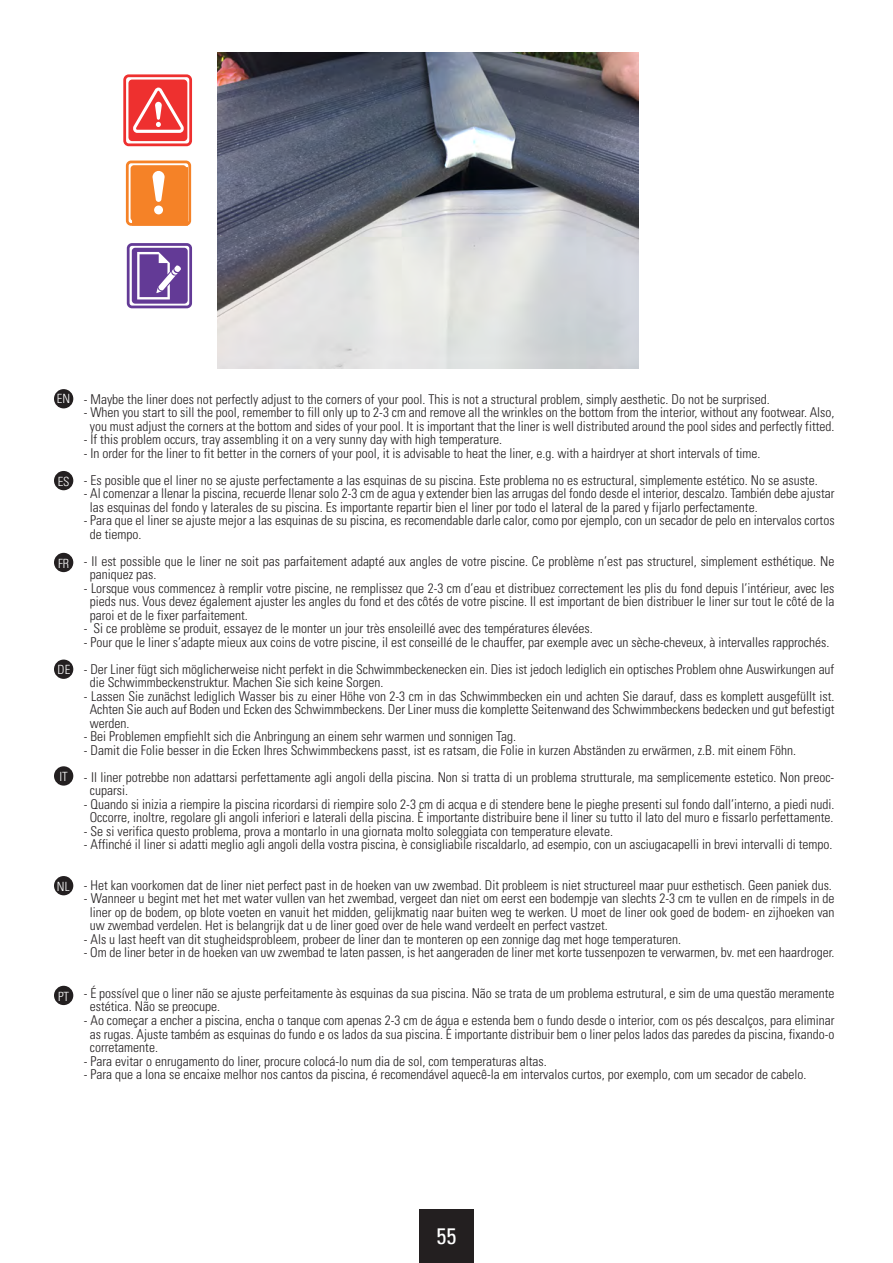
<style>
.page{position:relative;width:893px;height:1263px;background:#fff}
.page>*{position:absolute;margin:0;border:0;box-sizing:border-box;transform-origin:0 0}
.t1{font:condensed 22.5px "Univers";color:#fff}
.t2{font:300 condensed 13.5px/13.5px "Univers";color:#231f20}
.t3{font:300 condensed 12.75px "Univers";color:#fff}
</style>
<div class="page">
<div style="left:419px;top:1209px;width:54px;height:54px;background:#231f20"></div>
<img style="left:217px;top:53px;width:421px;height:315px">
<div style="left:123px;top:74px;width:69px;height:72px;border:3px solid #ee302f;border-radius:4px"></div>
<div style="left:128px;top:80px;width:59px;height:61px;background:#ee302f;border-radius:4px"></div>
<svg style="left:133px;top:88px;width:51px;height:45px"></svg>
<div style="left:123px;top:158px;width:71px;height:70px;border:3px solid #fff;border-radius:4px"></div>
<div style="left:126px;top:161px;width:65px;height:65px;border:3px solid #f58227;border-radius:4px"></div>
<svg style="left:129px;top:161px;width:59px;height:65px;background:#f69345"></svg>
<div style="left:132px;top:248px;width:56px;height:56px;background:#633a96;border-radius:3px"></div>
<svg style="left:137px;top:252px;width:44px;height:47px"></svg>
<div style="left:127px;top:243px;width:65px;height:65px;border:3px solid #633a96;border-radius:4px"></div>
<div style="left:54px;top:471px;width:19px;height:19px;background:#231f20;border-radius:50%"></div>
<div style="left:54px;top:389px;width:19px;height:19px;background:#231f20;border-radius:50%"></div>
<div style="left:54px;top:553px;width:19px;height:19px;background:#231f20;border-radius:50%"></div>
<div style="left:54px;top:659px;width:19px;height:20px;background:#231f20;border-radius:50%"></div>
<div style="left:54px;top:766px;width:19px;height:20px;background:#231f20;border-radius:50%"></div>
<div style="left:54px;top:876px;width:19px;height:19px;background:#231f20;border-radius:50%"></div>
<div style="left:54px;top:986px;width:19px;height:19px;background:#231f20;border-radius:50%"></div>
<p class="t3" style="left:57px;top:391px;width:15px">EN</p>
<p class="t3" style="left:58px;top:474px;width:13px">ES</p>
<p class="t3" style="left:58px;top:555px;width:13px">FR</p>
<p class="t3" style="left:58px;top:662px;width:14px">DE</p>
<p class="t3" style="left:59px;top:769px;width:10px">IT</p>
<p class="t3" style="left:57px;top:879px;width:14px">NL</p>
<p class="t3" style="left:58px;top:988px;width:13px">PT</p>
<p class="t2" style="left:84px;top:392px;width:687px">- Maybe the liner does not perfectly adjust to the corners of your pool. This is not a structural problem, simply aesthetic. Do not be surprised.</p>
<p class="t2" style="left:84px;top:406px;width:752px;text-align:center">- When you start to sill the pool, remember to fill only up to 2-3 cm and remove all the wrinkles on the bottom from the interior, without any footwear. Also, you must adjust the corners at the bottom and sides of your pool. It is important that the liner is well distributed around the pool sides and perfectly fitted.</p>
<p class="t2" style="left:84px;top:433px;width:420px">- If this problem occurs, tray assembling it on a very sunny day with high temperature.</p>
<p class="t2" style="left:84px;top:446px;width:678px">- In order for the liner to fit better in the corners of your pool, it is advisable to heat the liner, e.g. with a hairdryer at short intervals of time.</p>
<p class="t2" style="left:84px;top:473px;width:735px">- Es posible que el liner no se ajuste perfectamente a las esquinas de su piscina. Este problema no es estructural, simplemente estético. No se asuste.</p>
<p class="t2" style="left:90px;top:487px;width:746px;text-indent:-6px">- Al comenzar a llenar la piscina, recuerde llenar solo 2-3 cm de agua y extender bien las arrugas del fondo desde el interior, descalzo. También debe ajustar las esquinas del fondo y laterales de su piscina. Es importante repartir bien el liner por todo el lateral de la pared y fijarlo perfectamente.</p>
<p class="t2" style="left:90px;top:514px;width:746px;text-indent:-6px">- Para que el liner se ajuste mejor a las esquinas de su piscina, es recomendable darle calor, como por ejemplo, con un secador de pelo en intervalos cortos de tiempo.</p>
<p class="t2" style="left:90px;top:554px;width:746px;text-indent:-6px">- Il est possible que le liner ne soit pas parfaitement adapté aux angles de votre piscine. Ce problème n’est pas structurel, simplement esthétique. Ne paniquez pas.</p>
<p class="t2" style="left:90px;top:581px;width:746px;text-align:justify;text-indent:-6px">- Lorsque vous commencez à remplir votre piscine, ne remplissez que 2-3 cm d’eau et distribuez correctement les plis du fond depuis l’intérieur, avec les pieds nus. Vous devez également ajuster les angles du fond et des côtés de votre piscine. Il est important de bien distribuer le liner sur tout le côté de la paroi et de le fixer parfaitement.</p>
<p class="t2" style="left:84px;top:622px;width:510px">- Si ce problème se produit, essayez de le monter un jour très ensoleillé avec des températures élevées.</p>
<p class="t2" style="left:84px;top:635px;width:747px">- Pour que le liner s’adapte mieux aux coins de votre piscine, il est conseillé de le chauffer, par exemple avec un sèche-cheveux, à intervalles rapprochés.</p>
<p class="t2" style="left:90px;top:662px;width:746px;text-indent:-6px">- Der Liner fügt sich möglicherweise nicht perfekt in die Schwimmbeckenecken ein. Dies ist jedoch lediglich ein optisches Problem ohne Auswirkungen auf die Schwimmbeckenstruktur. Machen Sie sich keine Sorgen.</p>
<p class="t2" style="left:90px;top:689px;width:746px;text-align:justify;text-indent:-6px">- Lassen Sie zunächst lediglich Wasser bis zu einer Höhe von 2-3 cm in das Schwimmbecken ein und achten Sie darauf, dass es komplett ausgefüllt ist.<br>Achten Sie auch auf Boden und Ecken des Schwimmbeckens. Der Liner muss die komplette Seitenwand des Schwimmbeckens bedecken und gut befestigt werden.</p>
<p class="t2" style="left:84px;top:730px;width:434px">- Bei Problemen empfiehlt sich die Anbringung an einem sehr warmen und sonnigen Tag.</p>
<p class="t2" style="left:84px;top:743px;width:714px">- Damit die Folie besser in die Ecken Ihres Schwimmbeckens passt, ist es ratsam, die Folie in kurzen Abständen zu erwärmen, z.B. mit einem Föhn.</p>
<p class="t2" style="left:90px;top:770px;width:746px;text-indent:-6px">- Il liner potrebbe non adattarsi perfettamente agli angoli della piscina. Non si tratta di un problema strutturale, ma semplicemente estetico. Non preoc&shy;cuparsi.</p>
<p class="t2" style="left:84px;top:797px;width:752px;text-align:center">- Quando si inizia a riempire la piscina ricordarsi di riempire solo 2-3 cm di acqua e di stendere bene le pieghe presenti sul fondo dall’interno, a piedi nudi.<br>Occorre, inoltre, regolare gli angoli inferiori e laterali della piscina. È importante distribuire bene il liner su tutto il lato del muro e fissarlo perfettamente.</p>
<p class="t2" style="left:84px;top:824px;width:531px">- Se si verifica questo problema, prova a montarlo in una giornata molto soleggiata con temperature elevate.</p>
<p class="t2" style="left:84px;top:838px;width:750px">- Affinché il liner si adatti meglio agli angoli della vostra piscina, è consigliabile riscaldarlo, ad esempio, con un asciugacapelli in brevi intervalli di tempo.</p>
<p class="t2" style="left:84px;top:878px;width:750px">- Het kan voorkomen dat de liner niet perfect past in de hoeken van uw zwembad. Dit probleem is niet structureel maar puur esthetisch. Geen paniek dus.</p>
<p class="t2" style="left:90px;top:892px;width:746px;text-align:justify;text-indent:-6px">- Wanneer u begint met het met water vullen van het zwembad, vergeet dan niet om eerst een bodempje van slechts 2-3 cm te vullen en de rimpels in de liner op de bodem, op blote voeten en vanuit het midden, gelijkmatig naar buiten weg te werken. U moet de liner ook goed de bodem- en zijhoeken van uw zwembad verdelen. Het is belangrijk dat u de liner goed over de hele wand verdeelt en perfect vastzet.</p>
<p class="t2" style="left:84px;top:932px;width:599px">- Als u last heeft van dit stugheidsprobleem, probeer de liner dan te monteren op een zonnige dag met hoge temperaturen.</p>
<p class="t2" style="left:84px;top:946px;width:752px">- Om de liner beter in de hoeken van uw zwembad te laten passen, is het aangeraden de liner met korte tussenpozen te verwarmen, bv. met een haardroger.</p>
<p class="t2" style="left:90px;top:986px;width:746px;text-indent:-6px">- É possível que o liner não se ajuste perfeitamente às esquinas da sua piscina. Não se trata de um problema estrutural, e sim de uma questão meramente estética. Não se preocupe.</p>
<p class="t2" style="left:90px;top:1013px;width:746px;text-align:justify;text-indent:-6px">- Ao começar a encher a piscina, encha o tanque com apenas 2-3 cm de água e estenda bem o fundo desde o interior, com os pés descalços, para eliminar as rugas. Ajuste também as esquinas do fundo e os lados da sua piscina. É importante distribuir bem o liner pelos lados das paredes da piscina, fixando-o corretamente.</p>
<p class="t2" style="left:84px;top:1054px;width:465px">- Para evitar o enrugamento do liner, procure colocá-lo num dia de sol, com temperaturas altas.</p>
<p class="t2" style="left:84px;top:1067px;width:724px">- Para que a lona se encaixe melhor nos cantos da piscina, é recomendável aquecê-la em intervalos curtos, por exemplo, com um secador de cabelo.</p>
<h1 class="t1" style="left:436px;top:1221px;width:21px">55</h1>
</div>
